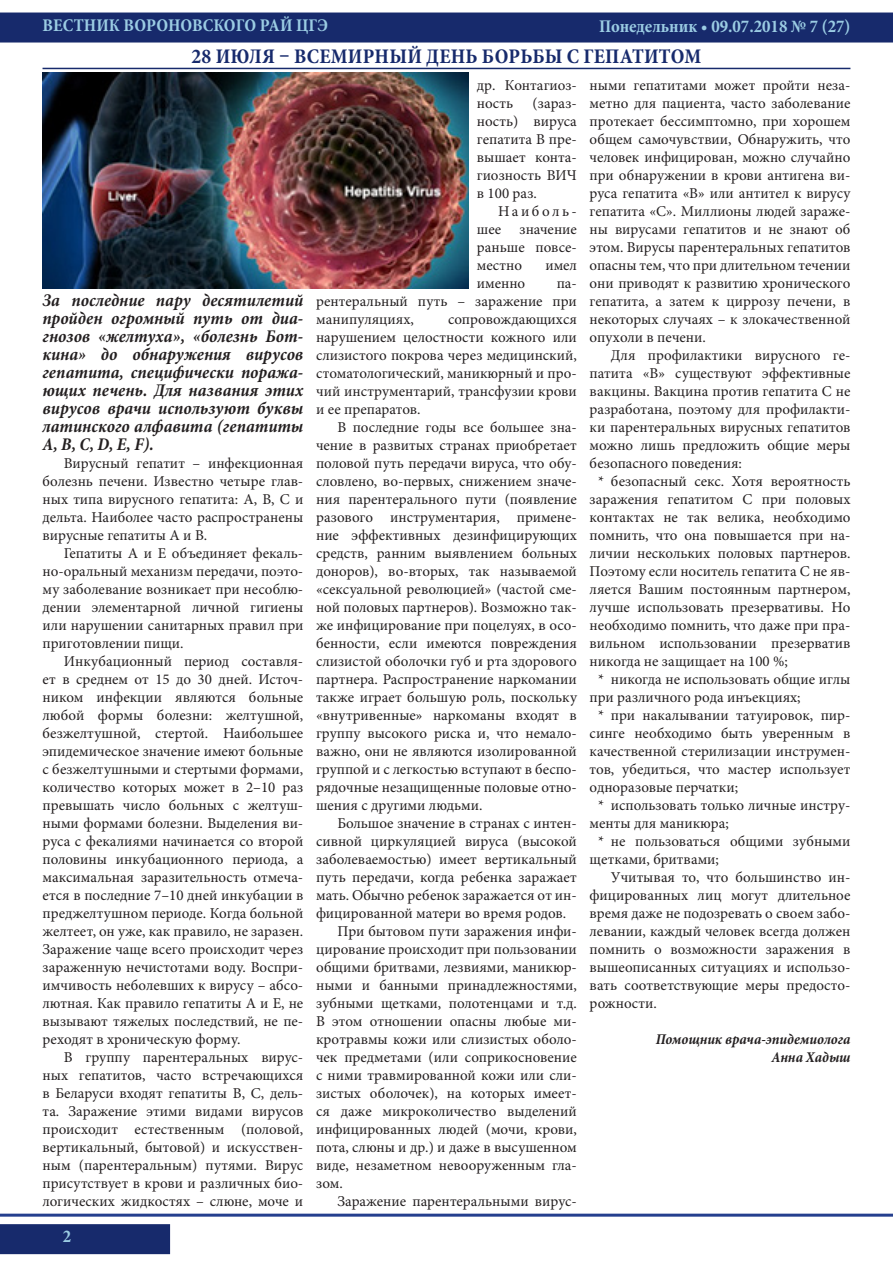
<style>
.page{position:relative;width:893px;height:1263px;background:#fff}
.page>*{position:absolute;margin:0;border:0;box-sizing:border-box;transform-origin:0 0}
.заголовок{font:700 condensed 21px "Minion Pro";letter-spacing:.01em;color:#172a6c}
.начало{font:italic 700 condensed 18px/18px "Minion Pro";color:#231f20;text-align:justify}
.дата_номер{font:700 condensed 18px "Minion Pro";color:#9bcce3}
.текст{font:15px/18px "Minion Pro";color:#231f20;text-align:justify}
.автор{font:italic 700 condensed 15px/18px "Minion Pro";letter-spacing:-.005em;color:#231f20;text-align:right}
</style>
<div class="page">
<div style="left:0;top:1224px;width:170px;height:30px;background:#172a6c"></div>
<div style="left:0;top:13px;width:893px;height:30px;background:#172a6c"></div>
<hr style="left:0;top:1214px;width:893px;height:3px;background:#253f8e">
<hr style="left:43px;top:68px;width:807px;height:1px;background:#172a6c">
<img style="left:43px;top:72px;width:425px;height:216px">
<p class="дата_номер" style="left:43px;top:13px;width:287px">ВЕСТНИК ВОРОНОВСКОГО РАЙ ЦГЭ</p>
<p class="дата_номер" style="left:599px;top:14px;width:253px">Понедельник • 09.07.2018 № 7 (27)</p>
<p class="заголовок" style="left:192px;top:42px;width:511px">28 ИЮЛЯ – ВСЕМИРНЫЙ ДЕНЬ БОРЬБЫ С ГЕПАТИТОМ</p>
<p class="начало" style="left:43px;top:291px;width:262px">За последние пару десятилетий пройден огромный путь от диа&shy;гнозов «желтуха», «болезнь Бот&shy;кина» до обнаружения вирусов гепатита, специфически поража&shy;ющих печень. Для названия этих вирусов врачи используют буквы латинского алфавита (гепатиты А, В, С, D, Е, F).</p>
<p class="текст" style="left:43px;top:454px;width:262px;text-indent:21px">Вирусный гепатит – инфекционная болезнь печени. Известно четыре глав&shy;ных типа вирусного гепатита: А, В, С и дельта. Наиболее часто распространены вирусные гепатиты А и В.</p>
<p class="текст" style="left:43px;top:544px;width:262px;text-indent:21px">Гепатиты А и Е объединяет фекаль&shy;но-оральный механизм передачи, поэто&shy;му заболевание возникает при несоблю&shy;дении элементарной личной гигиены или нарушении санитарных правил при приготовлении пищи.</p>
<p class="текст" style="left:43px;top:652px;width:262px;text-indent:21px">Инкубационный период составля&shy;ет в среднем от 15 до 30 дней. Источ&shy;ником инфекции являются больные любой формы болезни: желтушной, безжелтушной, стертой. Наибольшее эпидемическое значение имеют больные с безжелтушными и стертыми формами, количество которых может в 2–10 раз превышать число больных с желтуш&shy;ными формами болезни. Выделения ви&shy;руса с фекалиями начинается со второй половины инкубационного периода, а максимальная заразительность отмеча&shy;ется в последние 7–10 дней инкубации в преджелтушном периоде. Когда больной желтеет, он уже, как правило, не заразен.<br>Заражение чаще всего происходит через зараженную нечистотами воду. Воспри&shy;имчивость неболевших к вирусу – абсо&shy;лютная. Как правило гепатиты А и Е, не вызывают тяжелых последствий, не пе&shy;реходят в хроническую форму.</p>
<p class="текст" style="left:43px;top:1048px;width:262px;text-indent:21px">В группу парентеральных вирус&shy;ных гепатитов, часто встречающихся в Беларуси входят гепатиты В, С, дель&shy;та. Заражение этими видами вирусов происходит естественным (половой, вертикальный, бытовой) и искусствен&shy;ным (парентеральным) путями. Вирус присутствует в крови и различных био&shy;логических жидкостях – слюне, моче и</p>
<p class="дата_номер" style="left:63px;top:1224px;width:10px">2</p>
<p class="текст" style="left:477px;top:76px;width:101px">др. Контагиоз&shy;ность</p>
<p class="текст" style="left:477px;top:94px;width:101px;text-indent:56px">(зараз&shy;ность) вируса гепатита B пре&shy;вышает конта&shy;гиозность ВИЧ в 100 раз.</p>
<p class="текст" style="left:477px;top:202px;width:101px;text-indent:21px">Наиболь&shy;шее значение раньше повсе&shy;местно</p>
<p class="текст" style="left:545px;top:256px;width:33px">имел</p>
<p class="текст" style="left:316px;top:274px;width:262px;text-indent:241px">па&shy;рентеральный путь – заражение при манипуляциях,</p>
<p class="текст" style="left:477px;top:274px;width:50px">именно</p>
<p class="текст" style="left:316px;top:310px;width:262px;text-indent:132px">сопровождающихся нарушением целостности кожного или слизистого покрова через медицинский, стоматологический, маникюрный и про&shy;чий инструментарий, трансфузии крови и ее препаратов.</p>
<p class="текст" style="left:316px;top:418px;width:262px;text-indent:21px">В последние годы все большее зна&shy;чение в развитых странах приобретает половой путь передачи вируса, что обу&shy;словлено, во-первых, снижением значе&shy;ния парентерального пути (появление разового инструментария, примене&shy;ние эффективных дезинфицирующих средств, ранним выявлением больных доноров), во-вторых, так называемой «сексуальной революцией» (частой сме&shy;ной половых партнеров). Возможно так&shy;же инфицирование при поцелуях, в осо&shy;бенности, если имеются повреждения слизистой оболочки губ и рта здорового партнера. Распространение наркомании также играет большую роль, поскольку «внутривенные» наркоманы входят в группу высокого риска и, что немало&shy;важно, они не являются изолированной группой и с легкостью вступают в беспо&shy;рядочные незащищенные половые отно&shy;шения с другими людьми.</p>
<p class="текст" style="left:316px;top:814px;width:262px;text-indent:21px">Большое значение в странах с интен&shy;сивной циркуляцией вируса (высокой заболеваемостью) имеет вертикальный путь передачи, когда ребенка заражает мать. Обычно ребенок заражается от ин&shy;фицированной матери во время родов.</p>
<p class="текст" style="left:316px;top:922px;width:262px;text-indent:21px">При бытовом пути заражения инфи&shy;цирование происходит при пользовании общими бритвами, лезвиями, маникюр&shy;ными и банными принадлежностями, зубными щетками, полотенцами и т.д.<br>В этом отношении опасны любые ми&shy;кротравмы кожи или слизистых оболо&shy;чек предметами (или соприкосновение с ними травмированной кожи или сли&shy;зистых оболочек), на которых имеет&shy;ся даже микроколичество выделений инфицированных людей (мочи, крови, пота, слюны и др.) и даже в высушенном виде, незаметном невооруженным гла&shy;зом.</p>
<p class="текст" style="left:337px;top:1192px;width:241px">Заражение парентеральными вирус-</p>
<p class="текст" style="left:590px;top:76px;width:262px">ными гепатитами может пройти неза&shy;метно для пациента, часто заболевание протекает бессимптомно, при хорошем общем самочувствии, Обнаружить, что человек инфицирован, можно случайно при обнаружении в крови антигена ви&shy;руса гепатита «В» или антител к вирусу гепатита «С». Миллионы людей зараже&shy;ны вирусами гепатитов и не знают об этом. Вирусы парентеральных гепатитов опасны тем, что при длительном течении они приводят к развитию хронического гепатита, а затем к циррозу печени, в некоторых случаях – к злокачественной опухоли в печени.</p>
<p class="текст" style="left:590px;top:346px;width:262px;text-indent:21px">Для профилактики вирусного ге&shy;патита «В» существуют эффективные вакцины. Вакцина против гепатита С не разработана, поэтому для профилакти&shy;ки парентеральных вирусных гепатитов можно лишь предложить общие меры безопасного поведения:</p>
<p class="текст" style="left:590px;top:472px;width:262px;text-indent:9px">* безопасный секс. Хотя вероятность заражения гепатитом С при половых контактах не так велика, необходимо помнить, что она повышается при на&shy;личии нескольких половых партнеров.<br>Поэтому если носитель гепатита С не яв&shy;ляется Вашим постоянным партнером, лучше использовать презервативы. Но необходимо помнить, что даже при пра&shy;вильном использовании презерватив никогда не защищает на 100 %;</p>
<p class="текст" style="left:590px;top:670px;width:262px;text-indent:9px">* никогда не использовать общие иглы при различного рода инъекциях;</p>
<p class="текст" style="left:590px;top:706px;width:262px;text-indent:9px">* при накалывании татуировок, пир&shy;синге необходимо быть уверенным в качественной стерилизации инструмен&shy;тов, убедиться, что мастер использует одноразовые перчатки;</p>
<p class="текст" style="left:590px;top:796px;width:262px;text-indent:9px">* использовать только личные инстру&shy;менты для маникюра;</p>
<p class="текст" style="left:590px;top:832px;width:262px;text-indent:9px">* не пользоваться общими зубными щетками, бритвами;</p>
<p class="текст" style="left:590px;top:868px;width:262px;text-indent:21px">Учитывая то, что большинство ин&shy;фицированных лиц могут длительное время даже не подозревать о своем забо&shy;левании, каждый человек всегда должен помнить о возможности заражения в вышеописанных ситуациях и использо&shy;вать соответствующие меры предосто&shy;рожности.</p>
<p class="автор" style="left:656px;top:1030px;width:196px">Помощник врача-эпидемиолога<br>Анна Хадыш</p>
</div>
